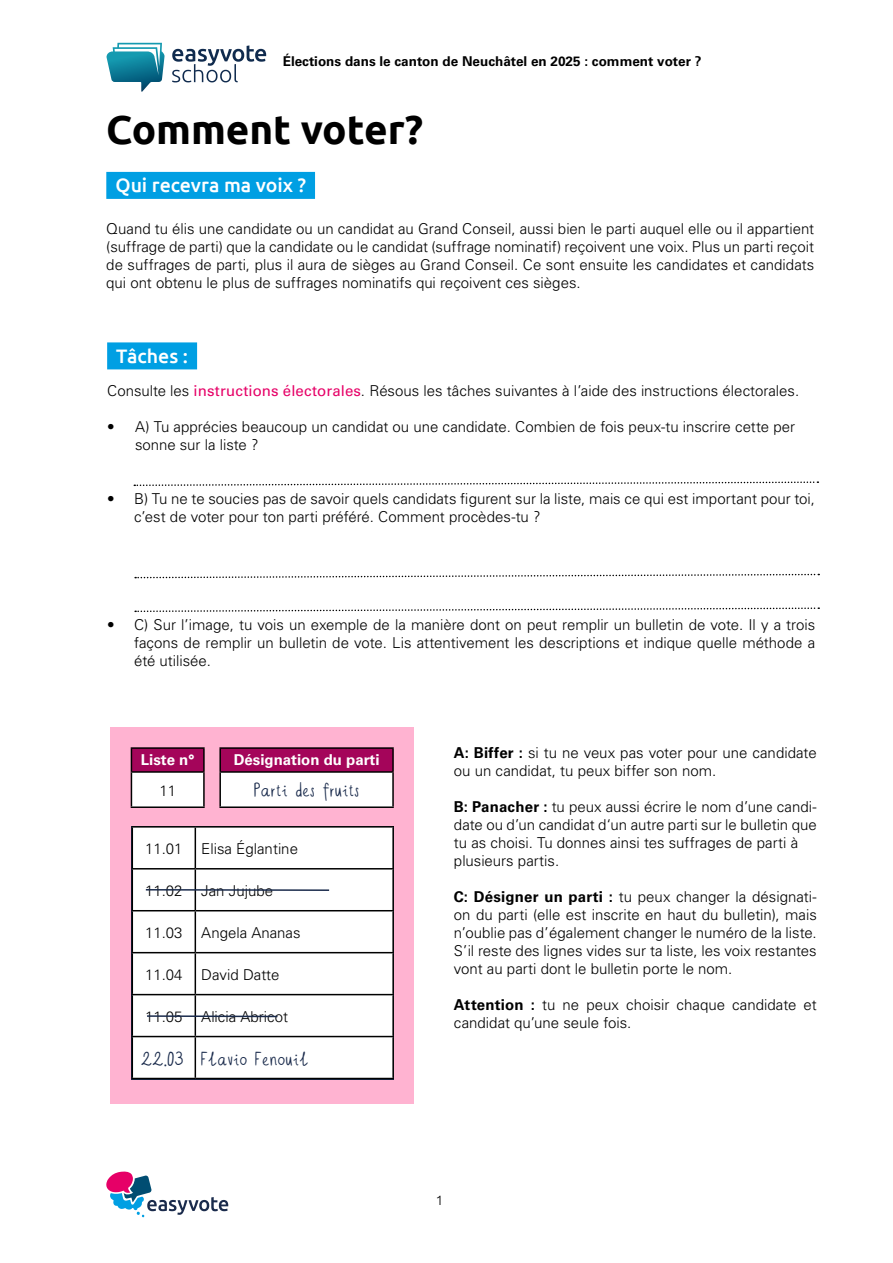
<style>
.page{position:relative;width:893px;height:1263px;background:#fff}
.page>*{position:absolute;margin:0;border:0;box-sizing:border-box;transform-origin:0 0}
.t1{font:700 40.5px "Ubuntu";letter-spacing:-.005em;color:#000}
.t2{font:27px "Wn handschrift";color:#1a2b4c}
.t3{font:500 19.5px "Ubuntu";color:#fff}
.t4{font:300 15px/18px "Univers LT Std";color:#000}
.t5{font:300 15px "Univers";color:#000}
.t6{font:700 15px "Univers";color:#fff}
.t7{font:700 13.5px "Univers";color:#000}
.t8{font:300 13.5px "Ubuntu";color:#000}
.s1{font-weight:400;color:#e60067}
.s2{font-weight:700}
</style>
<div class="page">
<svg style="left:106px;top:1171px;width:122px;height:46px"></svg>
<svg style="left:172px;top:45px;width:94px;height:37px"></svg>
<svg style="left:106px;top:43px;width:59px;height:49px"></svg>
<div style="left:106px;top:172px;width:209px;height:27px;background:#009fe3"></div>
<div style="left:107px;top:342px;width:90px;height:27px;background:#009fe3"></div>
<svg style="left:134px;top:481px;width:684px;height:6px"></svg>
<svg style="left:135px;top:573px;width:684px;height:6px"></svg>
<svg style="left:135px;top:607px;width:684px;height:6px"></svg>
<div style="left:111px;top:727px;width:303px;height:376px;background:#ffb3d1"></div>
<div style="left:133px;top:827px;width:259px;height:251px;background:#fff"></div>
<hr style="left:132px;top:826px;width:63px;height:1px;background:#000">
<hr style="left:132px;top:827px;width:1px;height:41px;background:#000">
<hr style="left:195px;top:826px;width:199px;height:1px;background:#000">
<hr style="left:195px;top:827px;width:1px;height:41px;background:#000">
<hr style="left:392px;top:827px;width:2px;height:41px;background:#000">
<hr style="left:132px;top:868px;width:63px;height:1px;background:#000">
<hr style="left:132px;top:869px;width:1px;height:41px;background:#000">
<hr style="left:195px;top:868px;width:199px;height:1px;background:#000">
<hr style="left:195px;top:869px;width:1px;height:41px;background:#000">
<hr style="left:392px;top:869px;width:2px;height:41px;background:#000">
<hr style="left:132px;top:910px;width:63px;height:1px;background:#000">
<hr style="left:132px;top:911px;width:1px;height:41px;background:#000">
<hr style="left:195px;top:910px;width:199px;height:1px;background:#000">
<hr style="left:195px;top:911px;width:1px;height:41px;background:#000">
<hr style="left:392px;top:911px;width:2px;height:41px;background:#000">
<hr style="left:132px;top:952px;width:63px;height:1px;background:#000">
<hr style="left:132px;top:953px;width:1px;height:41px;background:#000">
<hr style="left:195px;top:952px;width:199px;height:1px;background:#000">
<hr style="left:195px;top:953px;width:1px;height:41px;background:#000">
<hr style="left:392px;top:953px;width:2px;height:41px;background:#000">
<hr style="left:132px;top:994px;width:63px;height:1px;background:#000">
<hr style="left:132px;top:995px;width:1px;height:41px;background:#000">
<hr style="left:195px;top:994px;width:199px;height:1px;background:#000">
<hr style="left:195px;top:995px;width:1px;height:41px;background:#000">
<hr style="left:392px;top:995px;width:2px;height:41px;background:#000">
<hr style="left:132px;top:1036px;width:63px;height:1px;background:#000">
<hr style="left:132px;top:1037px;width:1px;height:41px;background:#000">
<hr style="left:195px;top:1036px;width:199px;height:1px;background:#000">
<hr style="left:195px;top:1037px;width:1px;height:41px;background:#000">
<hr style="left:392px;top:1037px;width:2px;height:41px;background:#000">
<hr style="left:132px;top:1078px;width:63px;height:1px;background:#000">
<hr style="left:195px;top:1078px;width:199px;height:1px;background:#000">
<div style="left:131px;top:748px;width:73px;height:24px;background:#a4055a"></div>
<div style="left:131px;top:772px;width:73px;height:35px;background:#fff"></div>
<hr style="left:131px;top:747px;width:74px;height:2px;background:#000">
<svg style="left:131px;top:749px;width:1px;height:22px"></svg>
<hr style="left:203px;top:749px;width:2px;height:22px;background:#000">
<hr style="left:131px;top:771px;width:74px;height:2px;background:#000">
<hr style="left:131px;top:773px;width:1px;height:33px;background:#000">
<hr style="left:203px;top:773px;width:2px;height:33px;background:#000">
<hr style="left:131px;top:806px;width:74px;height:2px;background:#000">
<div style="left:220px;top:748px;width:173px;height:24px;background:#a4055a"></div>
<div style="left:220px;top:772px;width:173px;height:35px;background:#fff"></div>
<hr style="left:219px;top:747px;width:175px;height:2px;background:#000">
<hr style="left:219px;top:749px;width:2px;height:22px;background:#000">
<hr style="left:392px;top:749px;width:2px;height:22px;background:#000">
<hr style="left:219px;top:771px;width:175px;height:2px;background:#000">
<hr style="left:219px;top:773px;width:2px;height:33px;background:#000">
<hr style="left:392px;top:773px;width:2px;height:33px;background:#000">
<hr style="left:219px;top:806px;width:175px;height:2px;background:#000">
<hr style="left:146px;top:889px;width:183px;height:2px;background:#1a2b4c">
<hr style="left:147px;top:1015px;width:130px;height:2px;background:#1a2b4c">
<p class="t7" style="left:283px;top:53px;width:420px">Élections dans le canton de Neuchâtel en 2025 : comment voter ?</p>
<h1 class="t1" style="left:106px;top:105px;width:318px">Comment voter?</h1>
<h3 class="t3" style="left:115px;top:173px;width:192px">Qui recevra ma voix ?</h3>
<p class="t4" style="left:106px;top:220px;width:709px;text-align:justify">Quand tu élis une candidate ou un candidat au Grand Conseil, aussi bien le parti auquel elle ou il appartient (suffrage de parti) que la candidate ou le candidat (suffrage nominatif) reçoivent une voix. Plus un parti reçoit de suffrages de parti, plus il aura de sièges au Grand Conseil. Ce sont ensuite les candidates et candidats qui ont obtenu le plus de suffrages nominatifs qui reçoivent ces sièges.</p>
<h3 class="t3" style="left:116px;top:343px;width:73px">Tâches :</h3>
<p class="t4" style="left:107px;top:382px;width:693px">Consulte les <span class="s1">instructions électorales</span>. Résous les tâches suivantes à l’aide des instructions électorales.</p>
<p class="t4" style="left:107px;top:418px;width:9px">•</p>
<p class="t4" style="left:135px;top:418px;width:662px">A) Tu apprécies beaucoup un candidat ou une candidate. Combien de fois peux-tu inscrire cette per sonne sur la liste ?</p>
<p class="t4" style="left:134px;top:490px;width:682px;text-indent:-27px">• B) Tu ne te soucies pas de savoir quels candidats figurent sur la liste, mais ce qui est important pour toi, c’est de voter pour ton parti préféré. Comment procèdes-tu ?</p>
<p class="t4" style="left:134px;top:616px;width:683px;text-align:justify;text-indent:-27px">• C) Sur l’image, tu vois un exemple de la manière dont on peut remplir un bulletin de vote. Il y a trois façons de remplir un bulletin de vote. Lis attentivement les descriptions et indique quelle méthode a été utilisée.</p>
<p class="t6" style="left:141px;top:751px;width:55px">Liste n°</p>
<p class="t5" style="left:159px;top:781px;width:18px">11</p>
<p class="t6" style="left:234px;top:751px;width:147px">Désignation du parti</p>
<h2 class="t2" style="left:254px;top:780px;width:107px">Parti des fruits</h2>
<p class="t5" style="left:145px;top:839px;width:39px">11.01</p>
<p class="t5" style="left:201px;top:839px;width:98px">Elisa Églantine</p>
<p class="t5" style="left:145px;top:881px;width:39px">11.02</p>
<p class="t5" style="left:201px;top:881px;width:73px">Jan Jujube</p>
<p class="t5" style="left:145px;top:923px;width:39px">11.03</p>
<p class="t5" style="left:201px;top:923px;width:101px">Angela Ananas</p>
<p class="t5" style="left:145px;top:965px;width:39px">11.04</p>
<p class="t5" style="left:201px;top:965px;width:80px">David Datte</p>
<p class="t5" style="left:145px;top:1007px;width:39px">11.05</p>
<p class="t5" style="left:201px;top:1007px;width:88px">Alicia Abricot</p>
<h2 class="t2" style="left:141px;top:1049px;width:169px">22.03 Flavio Fenouil</h2>
<p class="t4" style="left:454px;top:744px;width:364px"><span class="s2">A: Biffer :</span> si tu ne veux pas voter pour une candidate ou un candidat, tu peux biffer son nom.</p>
<p class="t4" style="left:454px;top:798px;width:364px"><span class="s2">B: Panacher :</span> tu peux aussi écrire le nom d’une candi&shy;date ou d’un candidat d‘un autre parti sur le bulletin que tu as choisi. Tu donnes ainsi tes suffrages de parti à plusieurs partis.</p>
<p class="t4" style="left:454px;top:888px;width:364px;text-align:justify"><span class="s2">C: Désigner un parti :</span> tu peux changer la désignati&shy;on du parti (elle est inscrite en haut du bulletin), mais n’oublie pas d’également changer le numéro de la liste.<br>S’il reste des lignes vides sur ta liste, les voix restantes vont au parti dont le bulletin porte le nom.</p>
<p class="t4" style="left:454px;top:996px;width:364px"><span class="s2">Attention :</span> tu ne peux choisir chaque candidate et candidat qu’une seule fois.</p>
<p class="t8" style="left:436px;top:1192px;width:9px">1</p>
</div>
